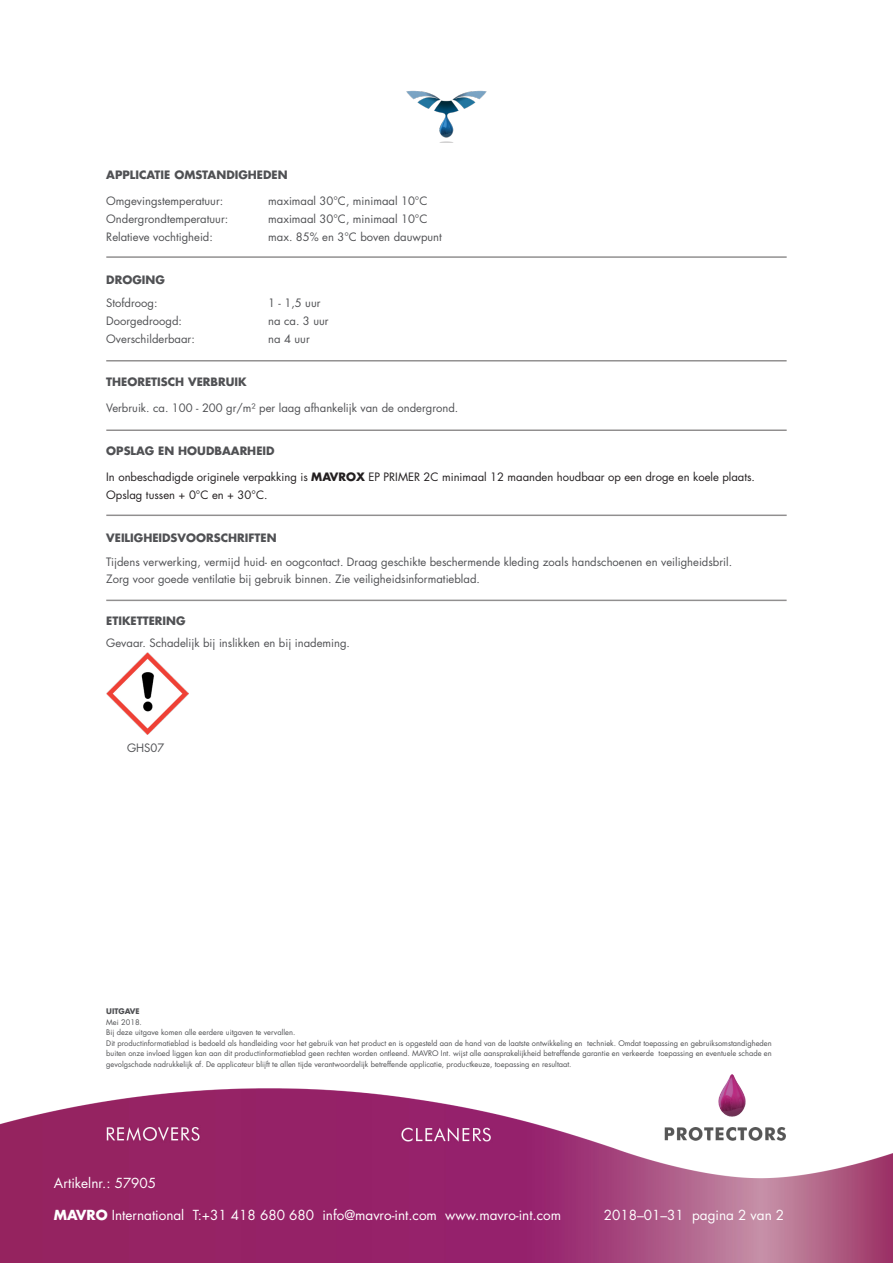
<style>
.page{position:relative;width:893px;height:1263px;background:#fff}
.page>*{position:absolute;margin:0;border:0;box-sizing:border-box;transform-origin:0 0}
.t1{font:13.5px "Futura Std";color:#fff}
.t2{font:11.25px "Futura Std";color:#505154}
.t3{font:11.25px/18px "Futura Std";color:#231f20}
.t4{font:700 11.25px "Futura Std";color:#505154}
.t5{font:7.5px/10.5px "Futura Std";color:#505154}
.t6{font:700 7.5px "Futura Std";color:#505154}
.s1{font-weight:700}
</style>
<div class="page">
<img style="left:0;top:1074px;width:893px;height:189px">
<img style="left:406px;top:90px;width:81px;height:52px">
<hr style="left:106px;top:256px;width:681px;height:2px;background:#231f20">
<hr style="left:106px;top:360px;width:681px;height:1px;background:#231f20">
<hr style="left:106px;top:429px;width:681px;height:2px;background:#231f20">
<img style="left:106px;top:652px;width:82px;height:82px">
<hr style="left:106px;top:514px;width:681px;height:2px;background:#231f20">
<hr style="left:106px;top:600px;width:681px;height:1px;background:#231f20">
<p class="t4" style="left:106px;top:168px;width:183px">APPLICATIE OMSTANDIGHEDEN</p>
<p class="t2" style="left:106px;top:194px;width:119px">Omgevingstemperatuur:</p>
<p class="t2" style="left:268px;top:194px;width:161px">maximaal 30°C, minimaal 10°C</p>
<p class="t2" style="left:106px;top:212px;width:124px">Ondergrondtemperatuur:</p>
<p class="t2" style="left:268px;top:212px;width:161px">maximaal 30°C, minimaal 10°C</p>
<p class="t2" style="left:106px;top:230px;width:108px">Relatieve vochtigheid:</p>
<p class="t2" style="left:268px;top:230px;width:175px">max. 85% en 3°C boven dauwpunt</p>
<p class="t4" style="left:106px;top:273px;width:60px">DROGING</p>
<p class="t2" style="left:106px;top:296px;width:53px">Stofdroog:</p>
<p class="t2" style="left:268px;top:296px;width:54px">1 - 1,5 uur</p>
<p class="t2" style="left:106px;top:314px;width:77px">Doorgedroogd:</p>
<p class="t2" style="left:268px;top:314px;width:62px">na ca. 3 uur</p>
<p class="t2" style="left:106px;top:332px;width:90px">Overschilderbaar:</p>
<p class="t2" style="left:268px;top:332px;width:43px">na 4 uur</p>
<p class="t4" style="left:106px;top:375px;width:142px">THEORETISCH VERBRUIK</p>
<p class="t2" style="left:106px;top:401px;width:354px">Verbruik. ca. 100 - 200 gr/m² per laag afhankelijk van de ondergrond.</p>
<p class="t4" style="left:106px;top:444px;width:170px">OPSLAG EN HOUDBAARHEID</p>
<p class="t3" style="left:106px;top:468px;width:650px">In onbeschadigde originele verpakking is <span class="s1">MAVROX</span> EP PRIMER 2C minimaal 12 maanden houdbaar op een droge en koele plaats.<br>Opslag tussen + 0°C en + 30°C.</p>
<p class="t4" style="left:106px;top:531px;width:172px">VEILIGHEIDSVOORSCHRIFTEN</p>
<p class="t2" style="left:106px;top:555px;width:627px">Tijdens verwerking, vermijd huid- en oogcontact. Draag geschikte beschermende kleding zoals handschoenen en veiligheidsbril.</p>
<p class="t2" style="left:106px;top:572px;width:375px">Zorg voor goede ventilatie bij gebruik binnen. Zie veiligheidsinformatieblad.</p>
<p class="t4" style="left:106px;top:613px;width:81px">ETIKETTERING</p>
<p class="t2" style="left:106px;top:636px;width:245px">Gevaar. Schadelijk bij inslikken en bij inademing.</p>
<p class="t2" style="left:127px;top:741px;width:39px">GHS07</p>
<p class="t6" style="left:106px;top:1006px;width:35px">UITGAVE</p>
<p class="t5" style="left:106px;top:1016px;width:667px">Mei 2018.<br>Bij deze uitgave komen alle eerdere uitgaven te vervallen.<br>Dit productinformatieblad is bedoeld als handleiding voor het gebruik van het product en is opgesteld aan de hand van de laatste ontwikkeling en techniek. Omdat toepassing en gebruiksomstandigheden buiten onze invloed liggen kan aan dit productinformatieblad geen rechten worden ontleend. MAVRO Int. wijst alle aansprakelijkheid betreffende garantie en verkeerde toepassing en eventuele schade en gevolgschade nadrukkelijk af. De applicateur blijft te allen tijde verantwoordelijk betreffende applicatie, productkeuze, toepassing en resultaat.</p>
<h1 class="t1" style="left:54px;top:1174px;width:104px">Artikelnr.: 57905</h1>
<h1 class="t1" style="left:54px;top:1207px;width:509px"><span class="s1">MAVRO</span> International T:+31 418 680 680 info@mavro-int.com www.mavro-int.com</h1>
<h1 class="t1" style="left:604px;top:1207px;width:182px">2018–01–31 pagina 2 van 2</h1>
</div>
